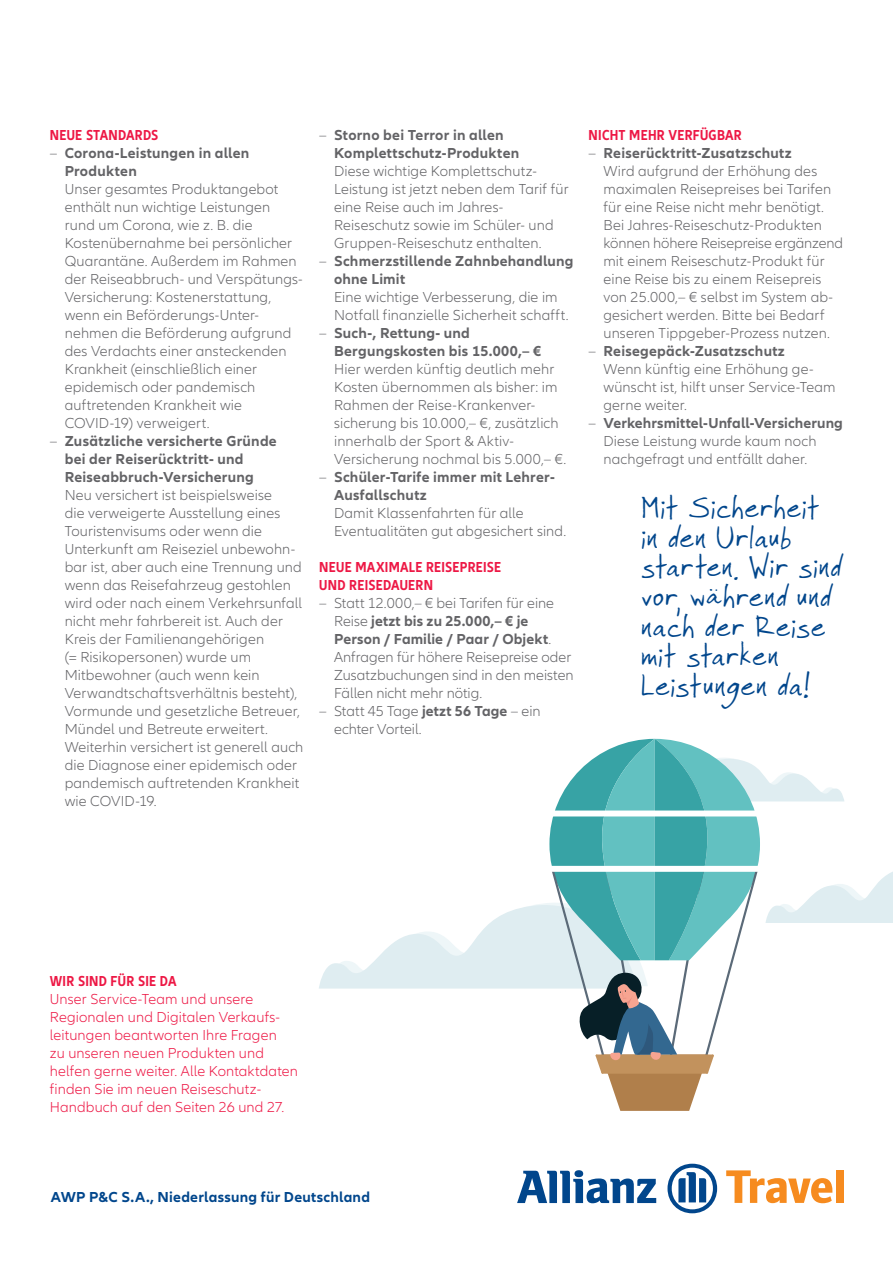
<style>
.page{position:relative;width:893px;height:1263px;background:#fff}
.page>*{position:absolute;margin:0;border:0;box-sizing:border-box;transform-origin:0 0}
.t1{font:33px/29.7px "Faraco Hand";letter-spacing:.005em;color:#01468c}
.t2{font:300 15px/18px "Allianz Neo";letter-spacing:.01em;color:#636366}
.t3{font:700 15px/18px "Allianz Neo";letter-spacing:.015em;color:#636366}
.t4{font:300 15px/18px "Allianz Neo";letter-spacing:.01em;color:#ed1845}
.t5{font:700 condensed 15px/18px "Allianz Neo";letter-spacing:.02em;color:#ed1845}
.t6{font:700 15px "Allianz Neo";letter-spacing:.015em;color:#01468c}
.s1{font-weight:300}
.s2{font-weight:700}
</style>
<div class="page">
<svg style="left:517px;top:1170px;width:139px;height:33px"></svg>
<svg style="left:667px;top:1164px;width:50px;height:49px"></svg>
<svg style="left:726px;top:1170px;width:106px;height:33px"></svg>
<div style="left:836px;top:1170px;width:7px;height:33px;background:#f68b1f"></div>
<svg style="left:319px;top:739px;width:574px;height:372px"></svg>
<p class="t5" style="left:50px;top:126px;width:110px">NEUE STANDARDS</p>
<p class="t3" style="left:65px;top:144px;width:186px;text-indent:-15px"><span class="s1">–</span> Corona-Leistungen in allen<br>Produkten</p>
<p class="t2" style="left:65px;top:180px;width:240px">Unser gesamtes Produktangebot enthält nun wichtige Leistungen rund um Corona, wie z. B. die<br>Kostenübernahme bei persönlicher<br>Quarantäne. Außerdem im Rahmen der Reiseabbruch- und Verspätungs-<br>Versicherung: Kostenerstattung, wenn ein Beförderungs-Unter&shy;nehmen die Beförderung aufgrund des Verdachts einer ansteckenden<br>Krankheit (einschließlich einer epidemisch oder pandemisch auftretenden Krankheit wie<br>COVID-19) verweigert.</p>
<p class="t3" style="left:65px;top:432px;width:214px;text-indent:-15px"><span class="s1">–</span> Zusätzliche versicherte Gründe bei der Reiserücktritt- und<br>Reiseabbruch-Versicherung</p>
<p class="t2" style="left:65px;top:486px;width:240px">Neu versichert ist beispielsweise<br>die verweigerte Ausstellung eines Touristenvisums oder wenn die Unterkunft am Reiseziel unbewohn&shy;bar ist, aber auch eine Trennung und wenn das Reisefahrzeug gestohlen wird oder nach einem Verkehrsunfall nicht mehr fahrbereit ist. Auch der Kreis der Familienangehörigen<br>(= Risikopersonen) wurde um Mitbewohner (auch wenn kein Verwandtschaftsverhältnis besteht), Vormunde und gesetzliche Betreuer, Mündel und Betreute erweitert.<br>Weiterhin versichert ist generell auch die Diagnose einer epidemisch oder pandemisch auftretenden Krankheit wie COVID-19.</p>
<p class="t3" style="left:334px;top:126px;width:187px;text-indent:-15px"><span class="s1">–</span> Storno bei Terror in allen<br>Komplettschutz-Produkten</p>
<p class="t2" style="left:334px;top:162px;width:236px">Diese wichtige Komplettschutz-Leistung ist jetzt neben dem Tarif für eine Reise auch im Jahres-Reiseschutz sowie im Schüler- und Gruppen-Reiseschutz enthalten.</p>
<p class="t3" style="left:334px;top:252px;width:241px;text-indent:-15px"><span class="s1">–</span> Schmerzstillende Zahnbehandlung ohne Limit</p>
<p class="t2" style="left:334px;top:288px;width:236px">Eine wichtige Verbesserung, die im<br>Notfall finanzielle Sicherheit schafft.</p>
<p class="t3" style="left:334px;top:324px;width:209px;text-indent:-15px"><span class="s1">–</span> Such-, Rettung- und<br>Bergungskosten bis 15.000,– €</p>
<p class="t2" style="left:334px;top:360px;width:234px">Hier werden künftig deutlich mehr Kosten übernommen als bisher: im Rahmen der Reise-Krankenver&shy;sicherung bis 10.000,– €, zusätzlich innerhalb der Sport &amp; Aktiv-Versicherung nochmal bis 5.000,– €.</p>
<p class="t3" style="left:334px;top:468px;width:222px;text-indent:-15px"><span class="s1">–</span> Schüler-Tarife immer mit Lehrer-<br>Ausfallschutz</p>
<p class="t2" style="left:334px;top:504px;width:234px">Damit Klassenfahrten für alle<br>Eventualitäten gut abgesichert sind.</p>
<p class="t5" style="left:319px;top:558px;width:183px">NEUE MAXIMALE REISEPREISE<br>UND REISEDAUERN</p>
<p class="t2" style="left:334px;top:594px;width:241px;text-indent:-15px">– Statt 12.000,– € bei Tarifen für eine Reise <span class="s2">jetzt bis zu 25.000,– € je Person / Familie / Paar / Objekt</span>.<br>Anfragen für höhere Reisepreise oder Zusatzbuchungen sind in den meisten Fällen nicht mehr nötig.</p>
<p class="t2" style="left:334px;top:702px;width:208px;text-indent:-15px">– Statt 45 Tage <span class="s2">jetzt 56 Tage</span> – ein echter Vorteil.</p>
<p class="t5" style="left:589px;top:126px;width:155px">NICHT MEHR VERFÜGBAR</p>
<p class="t2" style="left:603px;top:144px;width:241px;text-indent:-15px">– <span class="s2">Reiserücktritt-Zusatzschutz<br></span>Wird aufgrund der Erhöhung des maximalen Reisepreises bei Tarifen für eine Reise nicht mehr benötigt.<br>Bei Jahres-Reiseschutz-Produkten können höhere Reisepreise ergänzend mit einem Reiseschutz-Produkt für eine Reise bis zu einem Reisepreis von 25.000,– € selbst im System ab&shy;gesichert werden. Bitte bei Bedarf unseren Tippgeber-Prozess nutzen.</p>
<p class="t2" style="left:603px;top:342px;width:234px;text-indent:-15px">– <span class="s2">Reisegepäck-Zusatzschutz<br></span>Wenn künftig eine Erhöhung ge&shy;wünscht ist, hilft unser Service-Team gerne weiter.</p>
<p class="t2" style="left:603px;top:414px;width:241px;text-indent:-15px">– <span class="s2">Verkehrsmittel-Unfall-Versicherung<br></span>Diese Leistung wurde kaum noch nachgefragt und entfällt daher.</p>
<h1 class="t1" style="left:641px;top:492px;width:202px">Mit Sicherheit in den Urlaub starten. Wir sind vor, während und nach der Reise mit starken<br>Leistungen da!</h1>
<p class="t5" style="left:50px;top:972px;width:128px">WIR SIND FÜR SIE DA</p>
<p class="t4" style="left:50px;top:990px;width:250px">Unser Service-Team und unsere Regionalen und Digitalen Verkaufs&shy;leitungen beantworten Ihre Fragen<br>zu unseren neuen Produkten und helfen gerne weiter. Alle Kontaktdaten finden Sie im neuen Reiseschutz-Handbuch auf den Seiten 26 und 27.</p>
<p class="t6" style="left:51px;top:1188px;width:321px">AWP P&amp;C S.A., Niederlassung für Deutschland</p>
</div>
